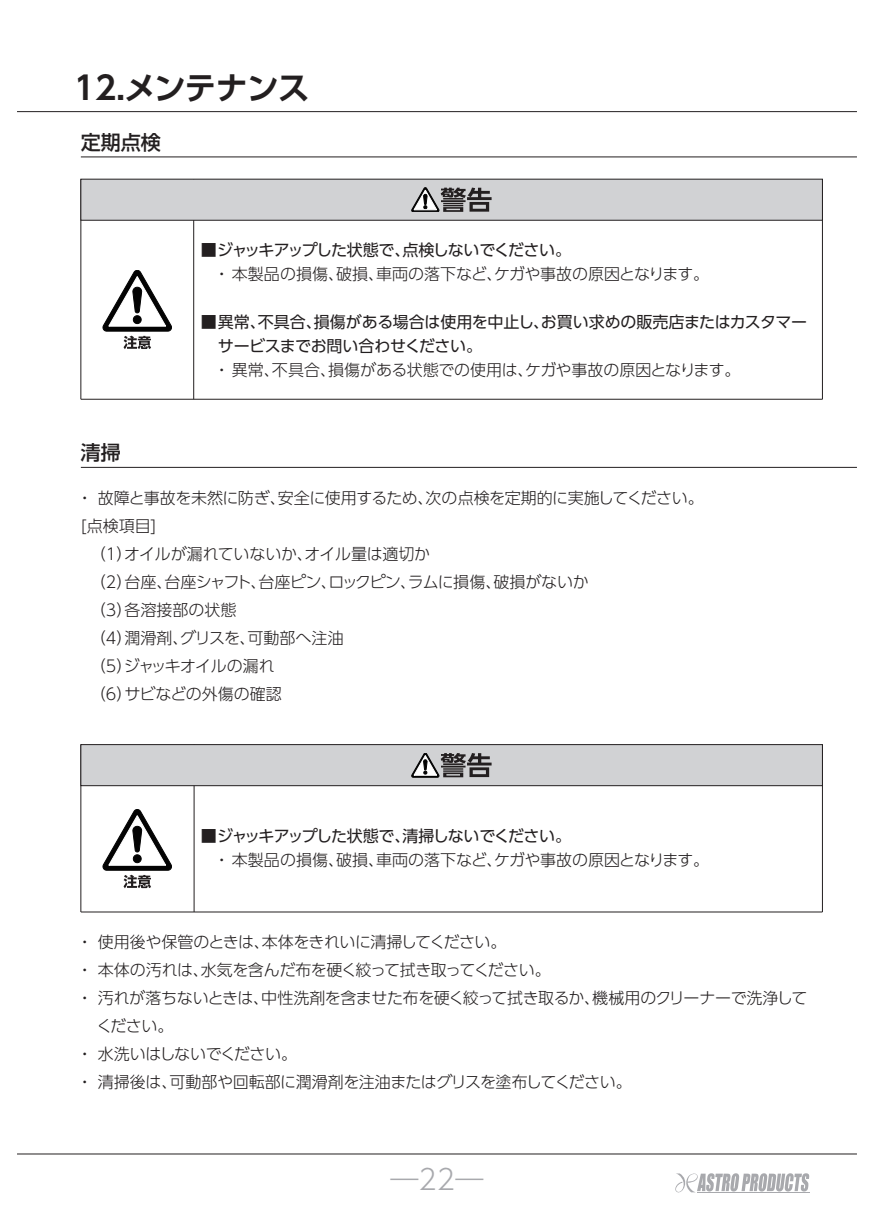
<style>
.page{position:relative;width:874px;height:1225px;background:#fff}
.page>*{position:absolute;margin:0;border:0;box-sizing:border-box;transform-origin:0 0}
.t1{font:700 32px "UD Shin Go Pr 6 De";letter-spacing:-.035em;color:#231f20}
.t2{font:300 28px "UD Shin Go Pr 6";color:#a8a9ad}
.t3{font:500 20px "UD Shin Go Pr 6";color:#231f20}
.t4{font:300 16px "UD Shin Go Pr 6";letter-spacing:-.025em;color:#231f20}
.t5{font:300 16px "UD Shin Go Pr 6";color:#231f20}
.t6{font:16px/24px "UD Shin Go Pr 6";letter-spacing:-.025em;color:#231f20}
.t7{font:16px "UD Shin Go Pr 6";letter-spacing:-.075em;color:#231f20}
.t8{font:300 16px "UD Shin Go Pr 6";letter-spacing:-.005em;color:#231f20}
</style>
<div class="page">
<hr style="left:17px;top:1153px;width:839px;height:1px;background:#231f20">
<svg style="left:675px;top:1173px;width:133px;height:20px"></svg>
<hr style="left:696px;top:1192px;width:113px;height:1px;background:#a8a9ad">
<hr style="left:81px;top:467px;width:775px;height:1px;background:#231f20">
<hr style="left:81px;top:156px;width:775px;height:1px;background:#231f20">
<hr style="left:80px;top:179px;width:1px;height:220px;background:#231f20">
<hr style="left:81px;top:399px;width:741px;height:1px;background:#231f20">
<hr style="left:193px;top:179px;width:1px;height:220px;background:#231f20">
<svg style="left:103px;top:270px;width:69px;height:79px"></svg>
<hr style="left:821px;top:179px;width:1px;height:220px;background:#231f20">
<div style="left:80px;top:179px;width:742px;height:42px;background:#d1d2d4;border:1px solid #231f20"></div>
<svg style="left:411px;top:187px;width:80px;height:25px"></svg>
<hr style="left:80px;top:744px;width:1px;height:168px;background:#231f20">
<hr style="left:81px;top:911px;width:741px;height:1px;background:#231f20">
<hr style="left:193px;top:744px;width:1px;height:168px;background:#231f20">
<svg style="left:103px;top:809px;width:69px;height:79px"></svg>
<hr style="left:821px;top:744px;width:1px;height:168px;background:#231f20">
<div style="left:80px;top:744px;width:742px;height:42px;background:#d1d2d4;border:1px solid #231f20"></div>
<svg style="left:411px;top:753px;width:80px;height:24px"></svg>
<hr style="left:17px;top:111px;width:839px;height:1px;background:#231f20">
<h1 class="t1" style="left:74px;top:61px;width:237px">12.メンテナンス</h1>
<p class="t3" style="left:81px;top:126px;width:81px">定期点検</p>
<p class="t3" style="left:81px;top:436px;width:41px">清掃</p>
<p class="t7" style="left:201px;top:237px;width:372px">■ ジャッキアップした状態で、点検しないでください。</p>
<p class="t5" style="left:214px;top:261px;width:496px">・ 本製品の損傷、破損、車両の落下など、ケガや事故の原因となります。</p>
<p class="t6" style="left:217px;top:310px;width:590px;text-indent:-17px">■ 異常、不具合、損傷がある場合は使用を中止し、お買い求めの販売店またはカスタマーサービスまでお問い合わせください。</p>
<p class="t8" style="left:214px;top:357px;width:528px">・ 異常、不具合、損傷がある状態での使用は、ケガや事故の原因となります。</p>
<p class="t4" style="left:77px;top:484px;width:628px">・ 故障と事故を未然に防ぎ、安全に使用するため、次の点検を定期的に実施してください。</p>
<p class="t4" style="left:81px;top:512px;width:77px">[点検項目]</p>
<p class="t4" style="left:90px;top:540px;width:342px">（1）オイルが漏れていないか、オイル量は適切か</p>
<p class="t4" style="left:90px;top:568px;width:500px">（2）台座、台座シャフト、台座ピン、ロックピン、ラムに損傷、破損がないか</p>
<p class="t5" style="left:90px;top:596px;width:148px">（3）各溶接部の状態</p>
<p class="t5" style="left:90px;top:624px;width:255px">（4）潤滑剤、グリスを、可動部へ注油</p>
<p class="t4" style="left:90px;top:652px;width:186px">（5）ジャッキオイルの漏れ</p>
<p class="t5" style="left:90px;top:680px;width:193px">（6）サビなどの外傷の確認</p>
<p class="t7" style="left:201px;top:823px;width:372px">■ ジャッキアップした状態で、清掃しないでください。</p>
<p class="t5" style="left:214px;top:847px;width:496px">・ 本製品の損傷、破損、車両の落下など、ケガや事故の原因となります。</p>
<p class="t4" style="left:77px;top:928px;width:431px">・ 使用後や保管のときは、本体をきれいに清掃してください。</p>
<p class="t4" style="left:77px;top:956px;width:475px">・ 本体の汚れは、水気を含んだ布を硬く絞って拭き取ってください。</p>
<p class="t4" style="left:77px;top:984px;width:731px">・ 汚れが落ちないときは、中性洗剤を含ませた布を硬く絞って拭き取るか、機械用のクリーナーで洗浄して</p>
<p class="t4" style="left:96px;top:1012px;width:78px">ください。</p>
<p class="t4" style="left:77px;top:1040px;width:222px">・ 水洗いはしないでください。</p>
<p class="t4" style="left:77px;top:1068px;width:556px">・ 清掃後は、可動部や回転部に潤滑剤を注油またはグリスを塗布してください。</p>
<h2 class="t2" style="left:390px;top:1157px;width:94px">―22―</h2>
</div>
